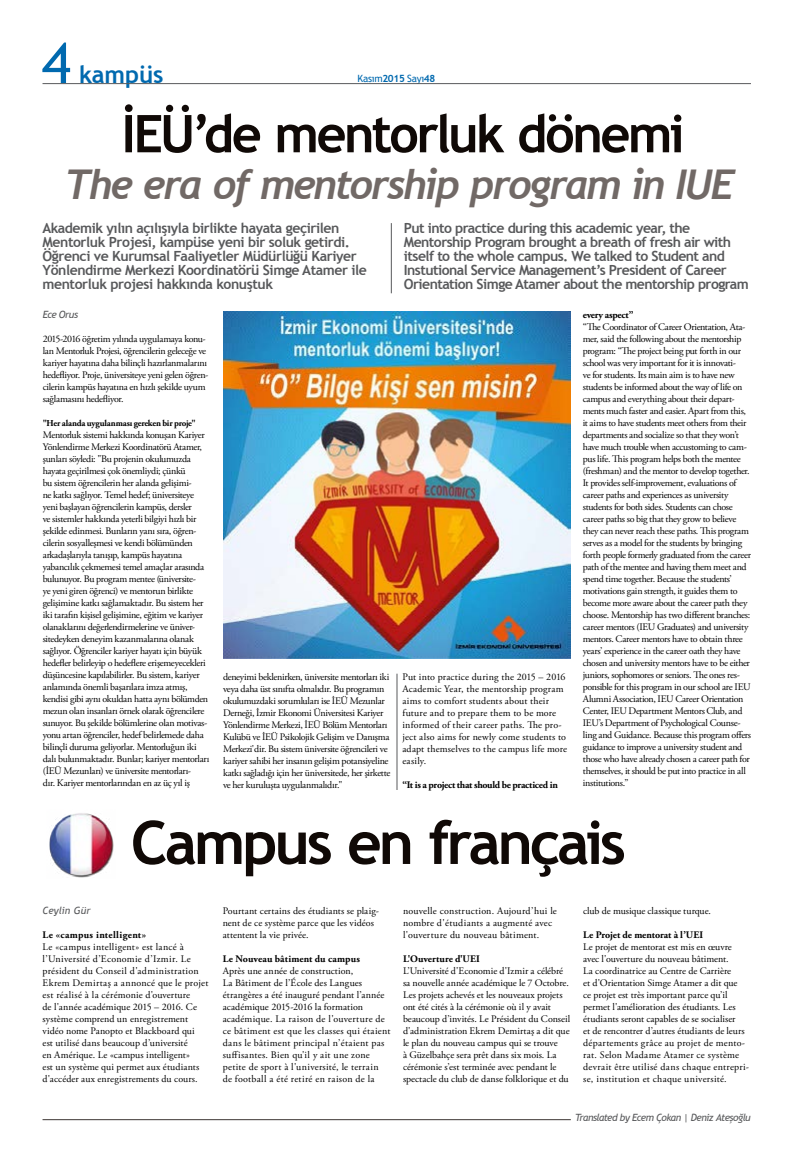
<style>
.page{position:relative;width:794px;height:1163px;background:#fff}
.page>*{position:absolute;margin:0;border:0;box-sizing:border-box;transform-origin:0 0}
.t1{font:700 60px "Trebuchet MS";letter-spacing:-.05em;color:#100906}
.t2{font:700 52px "Trebuchet MS";letter-spacing:-.05em;color:#100906}
.t3{font:italic 700 41px "Trebuchet";letter-spacing:-.055em;color:#716966}
.t4{font:700 24px "Trebuchet MS";color:#0069af}
.t5{font:700 14px/14px "Trebuchet MS";letter-spacing:-.04em;color:#58595b}
.t6{font:10px/12px "Adobe Garamond Pro";letter-spacing:-.02em;color:#000}
.t7{font:10px/12px "Adobe Garamond Pro";letter-spacing:.015em;color:#000}
.t8{font:10px/12px "Adobe Garamond Pro";letter-spacing:.02em;color:#000}
.t9{font:10px/12px "Adobe Garamond Pro";letter-spacing:.01em;color:#000}
.t10{font:10px/12px "Adobe Garamond Pro";letter-spacing:.005em;color:#000}
.t11{font:700 10px "Adobe Garamond Pro";letter-spacing:-.005em;color:#000}
.t12{font:italic 10px "Trebuchet MS";letter-spacing:-.05em;color:#58595b}
.t13{font:700 10px "Adobe Garamond Pro";letter-spacing:-.03em;color:#000}
.t14{font:700 10px "Adobe Garamond Pro";letter-spacing:.035em;color:#000}
.t15{font:10px "Trebuchet MS";letter-spacing:-.03em;color:#0069af}
.t16{font:700 10px "Adobe Garamond Pro";letter-spacing:-.025em;color:#000}
.t17{font:italic 10px "Trebuchet MS";letter-spacing:.005em;color:#58595b}
.t18{font:700 9px "Adobe Garamond Pro";letter-spacing:-.025em;color:#000}
.s1{font-weight:700}
</style>
<div class="page">
<hr style="left:43px;top:1119px;width:528px;height:1px;background:#3c3633">
<svg style="left:42px;top:43px;width:28px;height:40px"></svg>
<hr style="left:43px;top:83px;width:708px;height:1px;background:#58595b">
<hr style="left:391px;top:223px;width:1px;height:70px;background:#58595b">
<img style="left:49px;top:813px;width:65px;height:64px">
<img style="left:224px;top:311px;width:346px;height:347px">
<hr style="left:397px;top:673px;width:1px;height:116px;background:#58595b">
<h3 class="t4" style="left:79px;top:59px;width:86px">kampüs</h3>
<p class="t15" style="left:357px;top:72px;width:79px">Kasım<span class="s1">2015</span> Sayı<span class="s1">48</span></p>
<h2 class="t2" style="left:121px;top:101px;width:565px">İEÜ’de mentorluk dönemi</h2>
<h3 class="t3" style="left:64px;top:160px;width:672px">The era of mentorship program in IUE</h3>
<p class="t5" style="left:43px;top:221px;width:326px">Akademik yılın açılışıyla birlikte hayata geçirilen Mentorluk Projesi, kampüse yeni bir soluk getirdi.<br>Öğrenci ve Kurumsal Faaliyetler Müdürlüğü Kariyer Yönlendirme Merkezi Koordinatörü Simge Atamer ile mentorluk projesi hakkında konuştuk</p>
<p class="t5" style="left:404px;top:221px;width:346px">Put into practice during this academic year, the Mentorship Program brought a breath of fresh air with itself to the whole campus. We talked to Student and Instutional Service Management’s President of Career Orientation Simge Atamer about the mentorship program</p>
<p class="t12" style="left:43px;top:308px;width:37px">Ece Orus</p>
<p class="t6" style="left:43px;top:333px;width:167px">2015-2016 öğretim yılında uygulamaya konu&shy;lan Mentorluk Projesi, öğrencilerin geleceğe ve kariyer hayatına daha bilinçli hazırlanmalarını hedefliyor. Proje, üniversiteye yeni gelen öğren&shy;cilerin kampüs hayatına en hızlı şekilde uyum sağlamasını hedefliyor.</p>
<p class="t18" style="left:43px;top:418px;width:154px">"Her alanda uygulanması gereken bir proje"</p>
<p class="t6" style="left:43px;top:429px;width:168px">Mentorluk sistemi hakkında konuşan Kariyer Yönlendirme Merkezi Koordinatörü Atamer, şunları söyledi: "Bu projenin okulumuzda hayata geçirilmesi çok önemliydi; çünkü<br>bu sistem öğrencilerin her alanda gelişimi-<br>ne katkı sağlıyor. Temel hedef; üniversiteye yeni başlayan öğrencilerin kampüs, dersler<br>ve sistemler hakkında yeterli bilgiyi hızlı bir şekilde edinmesi. Bunların yanı sıra, öğren&shy;cilerin sosyalleşmesi ve kendi bölümünden arkadaşlarıyla tanışıp, kampüs hayatına yabancılık çekmemesi temel amaçlar arasında bulunuyor. Bu program mentee (üniversite-<br>ye yeni giren öğrenci) ve mentorun birlikte gelişimine katkı sağlamaktadır. Bu sistem her iki tarafın kişisel gelişimine, eğitim ve kariyer olanaklarını değerlendirmelerine ve üniver&shy;sitedeyken deneyim kazanmalarına olanak sağlıyor. Öğrenciler kariyer hayatı için büyük hedefler belirleyip o hedeflere erişemeyecekleri düşüncesine kapılabilirler. Bu sistem, kariyer anlamında önemli başarılara imza atmış, kendisi gibi aynı okuldan hatta aynı bölümden mezun olan insanları örnek olarak öğrencilere sunuyor. Bu şekilde bölümlerine olan motivas&shy;yonu artan öğrenciler, hedef belirlemede daha bilinçli duruma geliyorlar. Mentorluğun iki dalı bulunmaktadır. Bunlar; kariyer mentorları (İEÜ Mezunları) ve üniversite mentorları-<br>dır. Kariyer mentorlarından en az üç yıl iş</p>
<p class="t6" style="left:223px;top:671px;width:169px">deneyimi beklenirken, üniversite mentorları iki veya daha üst sınıfta olmalıdır. Bu programın okulumuzdaki sorumluları ise İEÜ Mezunlar Derneği, İzmir Ekonomi Üniversitesi Kariyer Yönlendirme Merkezi, İEÜ Bölüm Mentorları Kulübü ve İEÜ Psikolojik Gelişim ve Danışma Merkezi'dir. Bu sistem üniversite öğrencileri ve kariyer sahibi her insanın gelişim potansiyeline katkı sağladığı için her üniversitede, her şirkette ve her kuruluşta uygulanmalıdır."</p>
<p class="t7" style="left:402px;top:671px;width:166px">Put into practice during the 2015 – 2016<br>Academic Year, the mentorship program aims to comfort students about their future and to prepare them to be more informed of their career paths. The pro&shy;ject also aims for newly come students to adapt themselves to the campus life more easily.</p>
<p class="t13" style="left:402px;top:779px;width:157px">“It is a project that should be practiced in</p>
<p class="t16" style="left:583px;top:309px;width:52px">every aspect”</p>
<p class="t6" style="left:583px;top:321px;width:170px">“The Coordinator of Career Orientation, Ata&shy;mer, said the following about the mentorship program: “The project being put forth in our school was very important for it is innovati-<br>ve for students. Its main aim is to have new students be informed about the way of life on campus and everything about their depart&shy;ments much faster and easier. Apart from this, it aims to have students meet others from their departments and socialize so that they won’t have much trouble when accustoming to cam&shy;pus life. This program helps both the mentee (freshman) and the mentor to develop together.<br>It provides self-improvement, evaluations of career paths and experiences as university students for both sides. Students can chose career paths so big that they grow to believe they can never reach these paths. This program serves as a model for the students by bringing forth people formerly graduated from the career path of the mentee and having them meet and spend time together. Because the students’ motivations gain strength, it guides them to become more aware about the career path they choose. Mentorship has two different branches: career mentors (IEU Graduates) and university mentors. Career mentors have to obtain three years’ experience in the career oath they have chosen and university mentors have to be either juniors, sophomores or seniors. The ones res&shy;ponsible for this program in our school are IEU Alumni Association, IEU Career Orientation Center, IEU Department Mentors Club, and IEU’s Department of Psychological Counse&shy;ling and Guidance. Because this program offers guidance to improve a university student and those who have already chosen a career path for themselves, it should be put into practice in all institutions.”</p>
<h1 class="t1" style="left:131px;top:805px;width:496px">Campus en français</h1>
<p class="t17" style="left:43px;top:904px;width:50px">Ceylin Gür</p>
<p class="t14" style="left:43px;top:928px;width:105px">Le «campus intelligent»</p>
<p class="t7" style="left:43px;top:940px;width:167px">Le «campus intelligent» est lancé à l’Université d’Economie d’Izmir. Le président du Conseil d'administration Ekrem Demirtaş a annoncé que le projet est réalisé à la cérémonie d'ouverture<br>de l'année académique 2015 – 2016. Ce système comprend un enregistrement vidéo nome Panopto et Blackboard qui<br>est utilisé dans beaucoup d’université<br>en Amérique. Le «campus intelligent»<br>est un système qui permet aux étudiants d'accéder aux enregistrements du cours.</p>
<p class="t10" style="left:223px;top:904px;width:158px">Pourtant certains des étudiants se plaig&shy;nent de ce système parce que les vidéos attentent la vie privée.</p>
<p class="t11" style="left:223px;top:952px;width:139px">Le Nouveau bâtiment du campus</p>
<p class="t8" style="left:223px;top:964px;width:169px">Après une année de construction,<br>La Bâtiment de l’École des Langues étrangères a été inauguré pendant l’année académique 2015-2016 la formation académique. La raison de l'ouverture de ce bâtiment est que les classes qui étaient dans le bâtiment principal n’étaient pas suffisantes. Bien qu'il y ait une zone petite de sport à l'université, le terrain<br>de football a été retiré en raison de la</p>
<p class="t8" style="left:403px;top:904px;width:155px">nouvelle construction. Aujourd’hui le nombre d'étudiants a augmenté avec l'ouverture du nouveau bâtiment.</p>
<p class="t11" style="left:403px;top:952px;width:78px">L'Ouverture d'UEI</p>
<p class="t6" style="left:403px;top:964px;width:169px">L’Université d'Economie d'Izmir a célébré sa nouvelle année académique le 7 Octobre.<br>Les projets achevés et les nouveaux projets ont été cités à la cérémonie où il y avait beaucoup d’invités. Le Président du Conseil d'administration Ekrem Demirtaş a dit que le plan du nouveau campus qui se trouve<br>à Güzelbahçe sera prêt dans six mois. La cérémonie s’est terminée avec pendant le spectacle du club de danse folklorique et du</p>
<p class="t6" style="left:583px;top:904px;width:129px">club de musique classique turque.</p>
<p class="t11" style="left:583px;top:928px;width:121px">Le Projet de mentorat à l’UEI</p>
<p class="t9" style="left:583px;top:940px;width:167px">Le projet de mentorat est mis en œuvre avec l'ouverture du nouveau bâtiment.<br>La coordinatrice au Centre de Carrière<br>et d'Orientation Simge Atamer a dit que<br>ce projet est très important parce qu’il permet l'amélioration des étudiants. Les étudiants seront capables de se socialiser<br>et de rencontrer d’autres étudiants de leurs départements grâce au projet de mento&shy;rat. Selon Madame Atamer ce système devrait être utilisé dans chaque entrepri&shy;se, institution et chaque université.</p>
<p class="t12" style="left:575px;top:1111px;width:177px">Translated by Ecem Çokan | Deniz Ateşoğlu</p>
</div>
